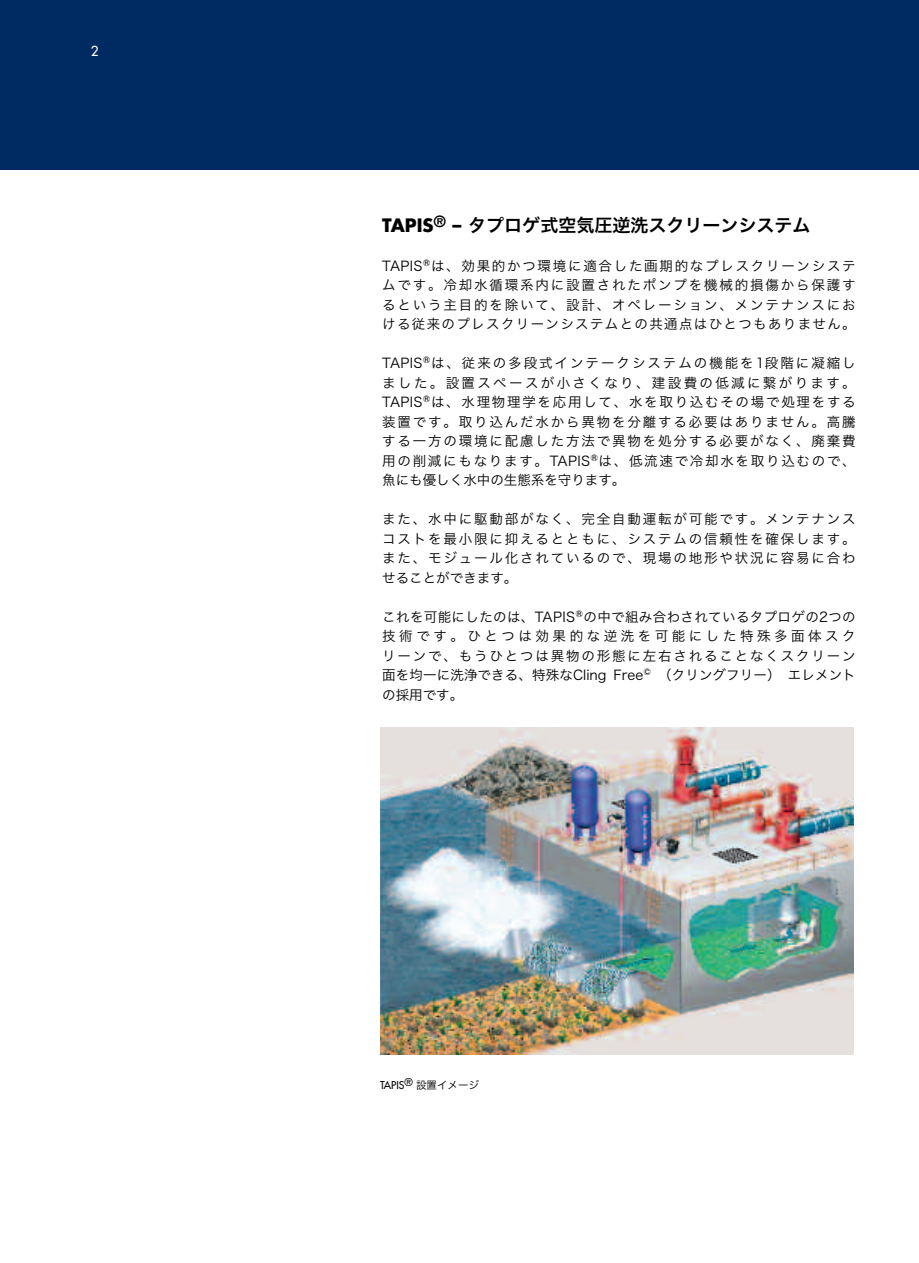
<style>
.page{position:relative;width:919px;height:1263px;background:#fff}
.page>*{position:absolute;margin:0;border:0;box-sizing:border-box;transform-origin:0 0}
.t1{font:18px "Hira Kaku Pro N W6";color:#000}
.t2{font:13.5px/19.5px "Hira Kaku Pro N W3";letter-spacing:.1em;color:#000;text-align:justify}
.t3{font:13.5px "Futura";color:#fff}
.t4{font:10.5px "Futura";letter-spacing:-.005em;color:#000}
.s1{font-family:"Futura";font-weight:700}
.s2{font-family:"Hira Kaku Pro N W3"}
</style>
<div class="page">
<div style="left:0;top:0;width:918px;height:170px;background:#002b62"></div>
<img style="left:380px;top:727px;width:473px;height:327px">
<p class="t3" style="left:91px;top:44px;width:9px">2</p>
<h1 class="t1" style="left:382px;top:208px;width:429px"><span class="s1">TAPIS</span><sup>®</sup> <span class="s1">–</span> タプロゲ式空気圧逆洗スクリーンシステム</h1>
<p class="t2" style="left:382px;top:255px;width:475px">TAPIS®は、効果的かつ環境に適合した画期的なプレスクリーンシステムです。冷却水循環系内に設置されたポンプを機械的損傷から保護するという主目的を除いて、設計、オペレーション、メンテナンスにおける従来のプレスクリーンシステムとの共通点はひとつもありません。</p>
<p class="t2" style="left:382px;top:352px;width:475px">TAPIS®は、従来の多段式インテークシステムの機能を1段階に凝縮しました。設置スペースが小さくなり、建設費の低減に繋がります。TAPIS®は、水理物理学を応用して、水を取り込むその場で処理をする装置です。取り込んだ水から異物を分離する必要はありません。高騰する一方の環境に配慮した方法で異物を処分する必要がなく、廃棄費用の削減にもなります。TAPIS®は、低流速で冷却水を取り込むので、魚にも優しく水中の生態系を守ります。</p>
<p class="t2" style="left:382px;top:508px;width:475px">また、水中に駆動部がなく、完全自動運転が可能です。メンテナンスコストを最小限に抑えるとともに、システムの信頼性を確保します。また、モジュール化されているので、現場の地形や状況に容易に合わせることができます。</p>
<p class="t2" style="left:382px;top:606px;width:475px">これを可能にしたのは、TAPIS®の中で組み合わされているタプロゲの2つの技術です。ひとつは効果的な逆洗を可能にした特殊多面体スクリーンで、もうひとつは異物の形態に左右されることなくスクリーン面を均一に洗浄できる、特殊なCling Free© （クリングフリー）エレメントの採用です。</p>
<p class="t4" style="left:380px;top:1080px;width:100px">TAPIS® <span class="s2">設置イメージ</span></p>
</div>
